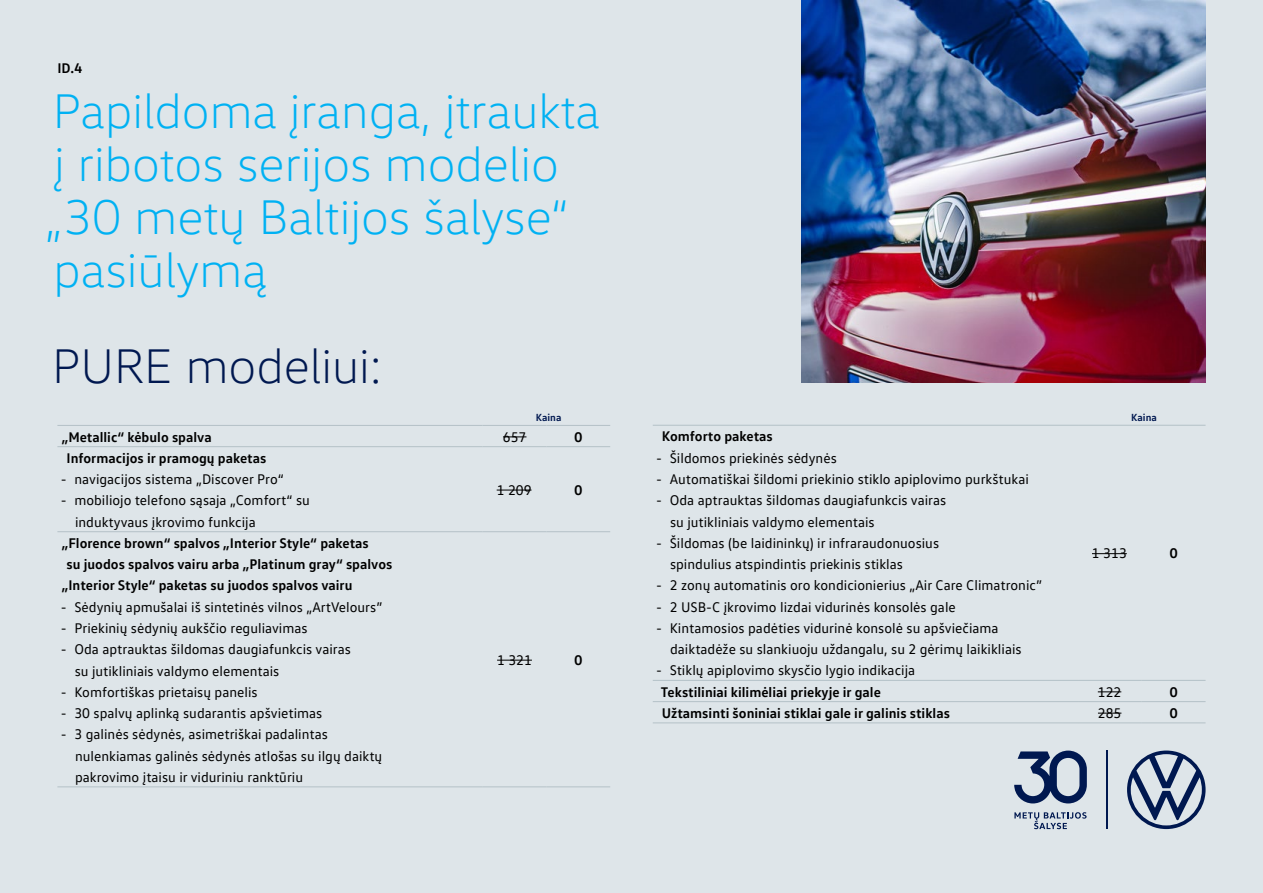
<style>
.page{position:relative;width:1263px;height:893px;background:#dee5e9}
.page>*{position:absolute;margin:0;border:0;box-sizing:border-box;transform-origin:0 0}
.Virsraksts_L{font:300 49.5px/53.1px "VW Head";color:#00b1f3}
.Virsraksts_L-2{font:300 49.5px "VW Head";color:#001850}
.pamats_5mm{font:14.25px/21.3px "VW Text";color:#000}
.pamats_5mm-2{font:700 14.25px "VW Text";color:#000}
.Virsraksts_M{font:700 14.25px "VW Text";color:#000}
.t1{font:700 10.5px "VW Text";color:#001850}
</style>
<div class="page">
<hr style="left:57px;top:425px;width:426px;height:1px;background:#b4c1c7">
<hr style="left:57px;top:446px;width:426px;height:1px;background:#b4c1c7">
<hr style="left:57px;top:531px;width:426px;height:1px;background:#b4c1c7">
<hr style="left:57px;top:787px;width:426px;height:1px;background:#b4c1c7">
<hr style="left:483px;top:425px;width:63px;height:1px;background:#b4c1c7">
<hr style="left:546px;top:425px;width:64px;height:1px;background:#b4c1c7">
<hr style="left:483px;top:446px;width:63px;height:1px;background:#b4c1c7">
<hr style="left:546px;top:446px;width:64px;height:1px;background:#b4c1c7">
<hr style="left:483px;top:531px;width:63px;height:1px;background:#b4c1c7">
<hr style="left:546px;top:531px;width:64px;height:1px;background:#b4c1c7">
<hr style="left:483px;top:787px;width:63px;height:1px;background:#b4c1c7">
<hr style="left:546px;top:787px;width:64px;height:1px;background:#b4c1c7">
<svg style="left:503px;top:436px;width:23px;height:1px"></svg>
<hr style="left:497px;top:490px;width:34px;height:1px;background:#000">
<hr style="left:497px;top:660px;width:35px;height:1px;background:#000">
<hr style="left:653px;top:425px;width:425px;height:1px;background:#b4c1c7">
<hr style="left:653px;top:680px;width:425px;height:1px;background:#b4c1c7">
<hr style="left:653px;top:701px;width:425px;height:1px;background:#b4c1c7">
<hr style="left:653px;top:723px;width:425px;height:1px;background:#b4c1c7">
<hr style="left:1078px;top:425px;width:64px;height:1px;background:#b4c1c7">
<hr style="left:1142px;top:425px;width:63px;height:1px;background:#b4c1c7">
<hr style="left:1078px;top:680px;width:64px;height:1px;background:#b4c1c7">
<hr style="left:1142px;top:680px;width:63px;height:1px;background:#b4c1c7">
<hr style="left:1078px;top:701px;width:64px;height:1px;background:#b4c1c7">
<hr style="left:1142px;top:701px;width:63px;height:1px;background:#b4c1c7">
<hr style="left:1078px;top:723px;width:64px;height:1px;background:#b4c1c7">
<hr style="left:1142px;top:723px;width:63px;height:1px;background:#b4c1c7">
<hr style="left:1092px;top:553px;width:35px;height:1px;background:#000">
<svg style="left:1098px;top:691px;width:23px;height:1px"></svg>
<svg style="left:1098px;top:713px;width:23px;height:1px"></svg>
<svg style="left:1014px;top:812px;width:72px;height:17px"></svg>
<svg style="left:1014px;top:751px;width:73px;height:52px"></svg>
<hr style="left:1106px;top:750px;width:2px;height:79px;background:#001850">
<svg style="left:1127px;top:750px;width:78px;height:79px"></svg>
<img style="left:801px;top:0;width:404px;height:383px">
<p class="Virsraksts_M" style="left:57px;top:59px;width:26px">ID.4</p>
<p class="Virsraksts_L" style="left:45px;top:84px;width:557px">Papildoma įranga, įtraukta į ribotos serijos modelio „30 metų Baltijos šalyse“ pasiūlymą</p>
<p class="Virsraksts_L-2" style="left:52px;top:337px;width:331px">PURE modeliui:</p>
<p class="t1" style="left:536px;top:411px;width:27px">Kaina</p>
<p class="pamats_5mm-2" style="left:62px;top:427px;width:151px">„Metallic“ kėbulo spalva</p>
<p class="pamats_5mm" style="left:503px;top:426px;width:25px">657</p>
<p class="pamats_5mm-2" style="left:574px;top:427px;width:9px">0</p>
<p class="pamats_5mm-2" style="left:66px;top:449px;width:201px">Informacijos ir pramogų paketas</p>
<p class="pamats_5mm" style="left:61px;top:468px;width:224px">- navigacijos sistema „Discover Pro“</p>
<p class="pamats_5mm" style="left:75px;top:489px;width:236px;text-indent:-14px">- mobiliojo telefono sąsaja „Comfort“ su induktyvaus įkrovimo funkcija</p>
<p class="pamats_5mm" style="left:497px;top:479px;width:36px">1 209</p>
<p class="pamats_5mm-2" style="left:574px;top:481px;width:9px">0</p>
<p class="pamats_5mm-2" style="left:62px;top:534px;width:309px">„Florence brown“ spalvos „Interior Style“ paketas</p>
<p class="pamats_5mm-2" style="left:67px;top:555px;width:327px">su juodos spalvos vairu arba „Platinum gray“ spalvos</p>
<p class="pamats_5mm-2" style="left:62px;top:576px;width:292px">„Interior Style“ paketas su juodos spalvos vairu</p>
<p class="pamats_5mm" style="left:61px;top:596px;width:323px">- Sėdynių apmušalai iš sintetinės vilnos „ArtVelours”</p>
<p class="pamats_5mm" style="left:61px;top:617px;width:248px">- Priekinių sėdynių aukščio reguliavimas</p>
<p class="pamats_5mm" style="left:75px;top:638px;width:278px;text-indent:-14px">- Oda aptrauktas šildomas daugiafunkcis vairas su jutikliniais valdymo elementais</p>
<p class="pamats_5mm" style="left:61px;top:681px;width:198px">- Komfortiškas prietaisų panelis</p>
<p class="pamats_5mm" style="left:61px;top:702px;width:263px">- 30 spalvų aplinką sudarantis apšvietimas</p>
<p class="pamats_5mm" style="left:75px;top:723px;width:309px;text-indent:-14px">- 3 galinės sėdynės, asimetriškai padalintas nulenkiamas galinės sėdynės atlošas su ilgų daiktų pakrovimo įtaisu ir viduriniu ranktūriu</p>
<p class="pamats_5mm" style="left:497px;top:649px;width:36px">1 321</p>
<p class="pamats_5mm-2" style="left:574px;top:651px;width:9px">0</p>
<p class="pamats_5mm-2" style="left:662px;top:427px;width:112px">Komforto paketas</p>
<p class="pamats_5mm" style="left:656px;top:447px;width:182px">- Šildomos priekinės sėdynės</p>
<p class="pamats_5mm" style="left:656px;top:468px;width:374px">- Automatiškai šildomi priekinio stiklo apiplovimo purkštukai</p>
<p class="pamats_5mm" style="left:670px;top:489px;width:278px;text-indent:-14px">- Oda aptrauktas šildomas daugiafunkcis vairas su jutikliniais valdymo elementais</p>
<p class="pamats_5mm" style="left:670px;top:532px;width:271px;text-indent:-14px">- Šildomas (be laidininkų) ir infraraudonuosius spindulius atspindintis priekinis stiklas</p>
<p class="pamats_5mm" style="left:656px;top:574px;width:387px">- 2 zonų automatinis oro kondicionierius „Air Care Climatronic”</p>
<p class="pamats_5mm" style="left:656px;top:596px;width:301px">- 2 USB-C įkrovimo lizdai vidurinės konsolės gale</p>
<p class="pamats_5mm" style="left:670px;top:617px;width:353px;text-indent:-14px">- Kintamosios padėties vidurinė konsolė su apšviečiama daiktadėže su slankiuoju uždangalu, su 2 gėrimų laikikliais</p>
<p class="pamats_5mm" style="left:656px;top:659px;width:260px">- Stiklų apiplovimo skysčio lygio indikacija</p>
<p class="t1" style="left:1131px;top:410px;width:27px">Kaina</p>
<p class="pamats_5mm" style="left:1092px;top:542px;width:36px">1 313</p>
<p class="pamats_5mm-2" style="left:1170px;top:544px;width:9px">0</p>
<p class="pamats_5mm-2" style="left:661px;top:682px;width:221px">Tekstiliniai kilimėliai priekyje ir gale</p>
<p class="pamats_5mm" style="left:1098px;top:681px;width:25px">122</p>
<p class="pamats_5mm-2" style="left:1170px;top:682px;width:9px">0</p>
<p class="pamats_5mm-2" style="left:662px;top:704px;width:290px">Užtamsinti šoniniai stiklai gale ir galinis stiklas</p>
<p class="pamats_5mm" style="left:1098px;top:702px;width:25px">285</p>
<p class="pamats_5mm-2" style="left:1170px;top:704px;width:9px">0</p>
</div>
